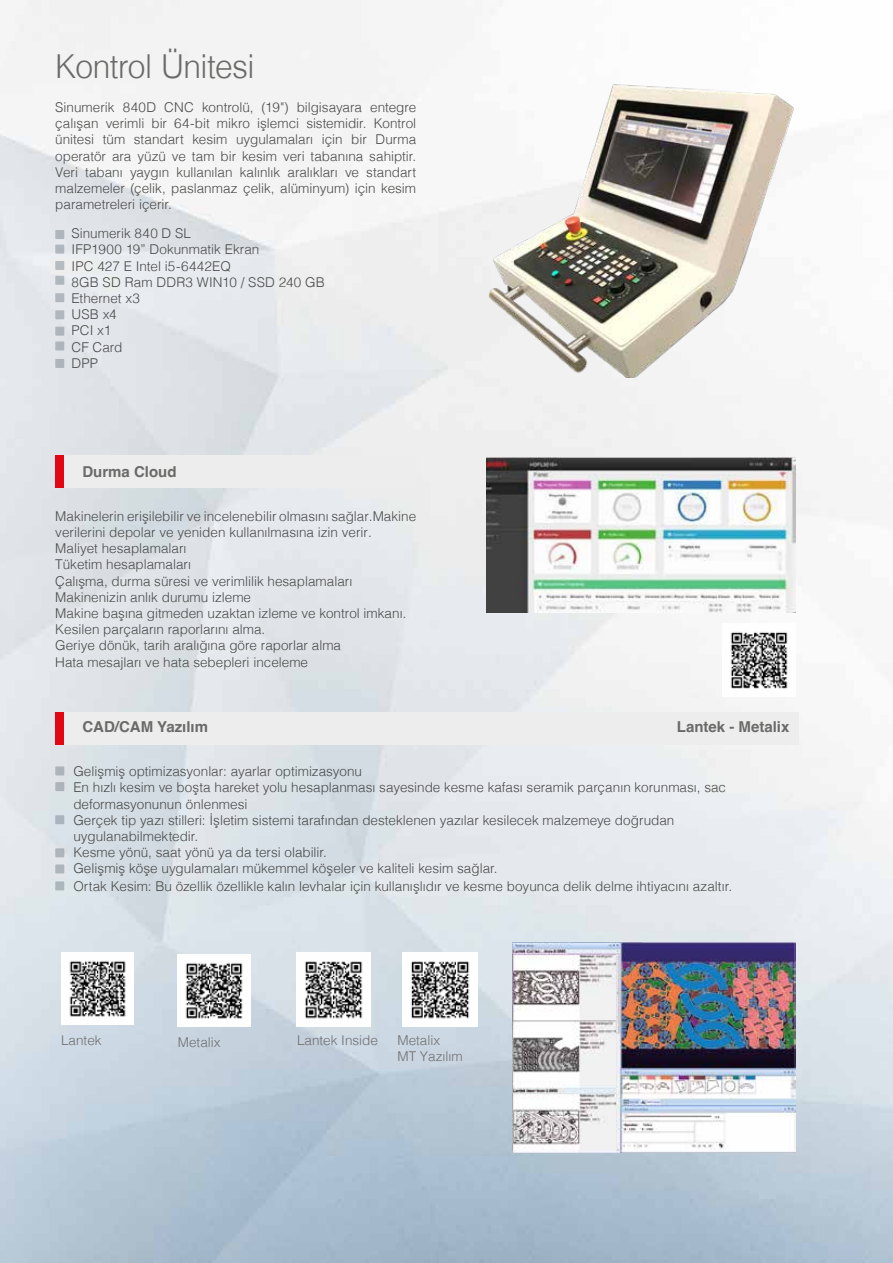
<style>
.page{position:relative;width:893px;height:1263px;background:#fff}
.page>*{position:absolute;margin:0;border:0;box-sizing:border-box;transform-origin:0 0}
.t1{font:300 33px "Helvetica";letter-spacing:-.02em;color:#6a6a69;scale:.96 1}
.t2{font:700 15px "Helvetica";color:#6a6a69}
.t3{font:300 13.5px/16.2px "Helvetica";color:#4a4a49}
.t4{font:300 13.5px/16.2px "Helvetica";color:#706f6f}
</style>
<div class="page">
<img style="left:0;top:0;width:893px;height:1263px">
<div style="left:64px;top:712px;width:734px;height:33px;background:#ededed"></div>
<div style="left:64px;top:455px;width:352px;height:33px;background:#ededed"></div>
<div style="left:55px;top:712px;width:9px;height:33px;background:#e30613"></div>
<div style="left:55px;top:455px;width:9px;height:33px;background:#e30613"></div>
<img style="left:512px;top:943px;width:283px;height:209px">
<div style="left:55px;top:766px;width:9px;height:9px;background:#acb3b9"></div>
<div style="left:55px;top:782px;width:9px;height:9px;background:#acb3b9"></div>
<div style="left:55px;top:815px;width:9px;height:9px;background:#aab4bc"></div>
<div style="left:55px;top:881px;width:9px;height:9px;background:#acb7bc"></div>
<div style="left:55px;top:848px;width:9px;height:9px;background:#adb4bb"></div>
<div style="left:55px;top:864px;width:9px;height:9px;background:#aeb6bc"></div>
<div style="left:55px;top:230px;width:9px;height:9px;background:#aeb6bc"></div>
<div style="left:55px;top:293px;width:9px;height:9px;background:#b0b7be"></div>
<div style="left:55px;top:276px;width:9px;height:9px;background:#afb7bd"></div>
<img style="left:723px;top:624px;width:72px;height:72px">
<img style="left:61px;top:952px;width:72px;height:73px">
<img style="left:297px;top:952px;width:74px;height:74px">
<img style="left:403px;top:952px;width:74px;height:74px">
<img style="left:178px;top:954px;width:72px;height:73px">
<img style="left:449px;top:79px;width:398px;height:299px">
<img style="left:486px;top:457px;width:309px;height:155px">
<div style="left:55px;top:245px;width:9px;height:9px;background:#b0b7be"></div>
<div style="left:55px;top:310px;width:9px;height:9px;background:#b0b7be"></div>
<div style="left:55px;top:261px;width:9px;height:9px;background:#b5bbbe"></div>
<div style="left:55px;top:327px;width:9px;height:9px;background:#adb4bb"></div>
<div style="left:55px;top:359px;width:9px;height:9px;background:#adb4bb"></div>
<div style="left:55px;top:341px;width:9px;height:9px;background:#adb4bb"></div>
<h1 class="t1" style="left:55px;top:38px;width:209px">Kontrol Ünitesi</h1>
<p class="t3" style="left:55px;top:98px;width:362px;text-align:justify">Sinumerik 840D CNC kontrolü, (19") bilgisayara entegre çalışan verimli bir 64-bit mikro işlemci sistemidir. Kontrol ünitesi tüm standart kesim uygulamaları için bir Durma operatör ara yüzü ve tam bir kesim veri tabanına sahiptir.<br>Veri tabanı yaygın kullanılan kalınlık aralıkları ve standart malzemeler (çelik, paslanmaz çelik, alüminyum) için kesim parametreleri içerir.</p>
<p class="t3" style="left:71px;top:224px;width:255px">Sinumerik 840 D SL<br>IFP1900 19” Dokunmatik Ekran<br>IPC 427 E Intel i5-6442EQ<br>8GB SD Ram DDR3 WIN10 / SSD 240 GB<br>Ethernet x3<br>USB x4<br>PCI x1<br>CF Card<br>DPP</p>
<p class="t2" style="left:82px;top:463px;width:96px">Durma Cloud</p>
<p class="t3" style="left:55px;top:507px;width:362px">Makinelerin erişilebilir ve incelenebilir olmasını sağlar.Makine verilerini depolar ve yeniden kullanılmasına izin verir.<br>Maliyet hesaplamaları<br>Tüketim hesaplamaları<br>Çalışma, durma süresi ve verimlilik hesaplamaları Makinenizin anlık durumu izleme<br>Makine başına gitmeden uzaktan izleme ve kontrol imkanı.<br>Kesilen parçaların raporlarını alma.<br>Geriye dönük, tarih aralığına göre raporlar alma<br>Hata mesajları ve hata sebepleri inceleme</p>
<p class="t2" style="left:82px;top:717px;width:127px">CAD/CAM Yazılım</p>
<p class="t2" style="left:677px;top:717px;width:114px">Lantek - Metalix</p>
<p class="t3" style="left:73px;top:762px;width:654px">Gelişmiş optimizasyonlar: ayarlar optimizasyonu<br>En hızlı kesim ve boşta hareket yolu hesaplanması sayesinde kesme kafası seramik parçanın korunması, sac deformasyonunun önlenmesi<br>Gerçek tip yazı stilleri: İşletim sistemi tarafından desteklenen yazılar kesilecek malzemeye doğrudan uygulanabilmektedir.<br>Kesme yönü, saat yönü ya da tersi olabilir.<br>Gelişmiş köşe uygulamaları mükemmel köşeler ve kaliteli kesim sağlar.</p>
<p class="t3" style="left:73px;top:877px;width:660px">Ortak Kesim: Bu özellik özellikle kalın levhalar için kullanışlıdır ve kesme boyunca delik delme ihtiyacını azaltır.</p>
<p class="t4" style="left:61px;top:1031px;width:42px">Lantek</p>
<p class="t4" style="left:297px;top:1031px;width:83px">Lantek Inside</p>
<p class="t4" style="left:397px;top:1031px;width:67px">Metalix<br>MT Yazılım</p>
<p class="t4" style="left:178px;top:1033px;width:44px">Metalix</p>
</div>
